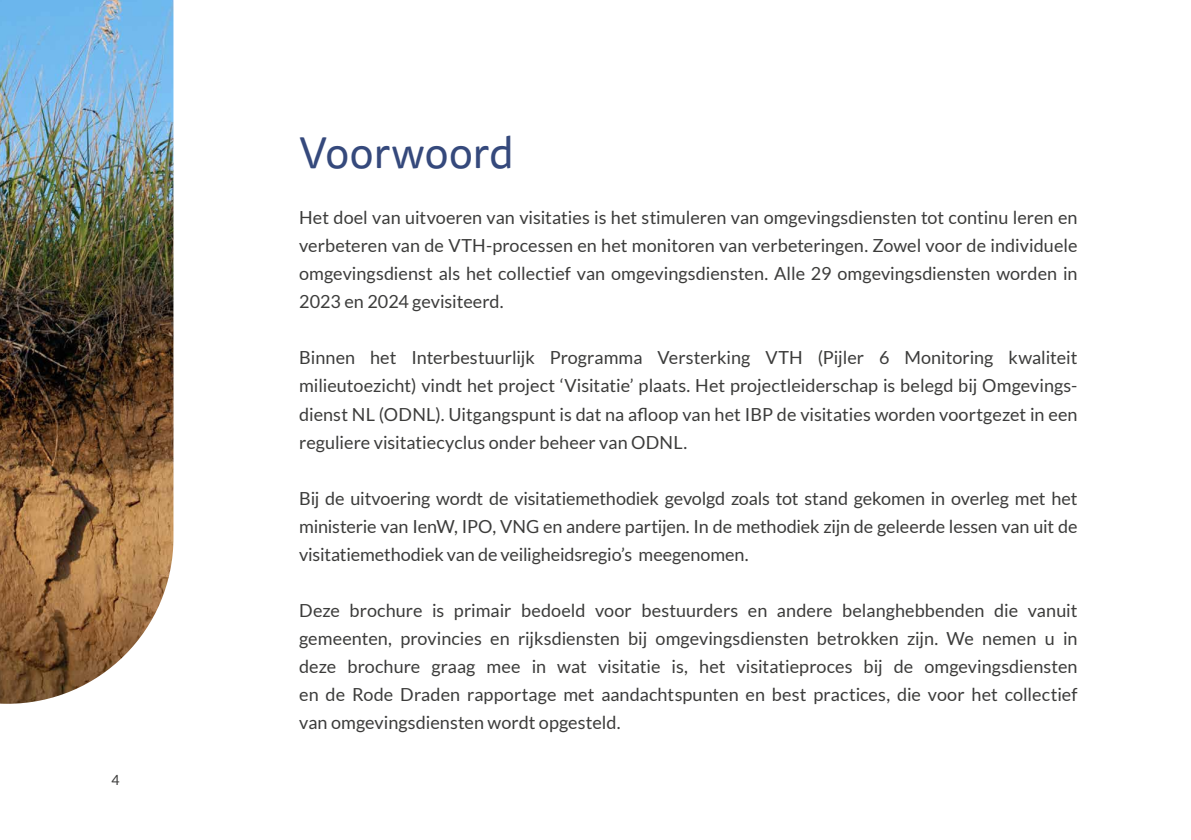
<style>
.page{position:relative;width:1191px;height:840px;background:#fff}
.page>*{position:absolute;margin:0;border:0;box-sizing:border-box;transform-origin:0 0}
.t1{font:44px "Tisa Sans Pro";letter-spacing:-.01em;color:#35497c}
.t2{font:18px/28px "Lato";color:#3c3c3b;text-align:justify}
.t3{font:14px "Lato";color:#3c3c3b}
</style>
<div class="page">
<img style="left:0;top:0;width:173px;height:703px">
<p class="t3" style="left:111px;top:771px;width:10px">4</p>
<h1 class="t1" style="left:299px;top:123px;width:217px">Voorwoord</h1>
<p class="t2" style="left:299px;top:203px;width:780px">Het doel van uitvoeren van visitaties is het stimuleren van omgevingsdiensten tot continu leren en verbeteren van de VTH-processen en het monitoren van verbeteringen. Zowel voor de individuele omgevingsdienst als het collectief van omgevingsdiensten. Alle 29 omgevingsdiensten worden in 2023 en 2024 gevisiteerd.</p>
<p class="t2" style="left:299px;top:343px;width:780px">Binnen het Interbestuurlijk Programma Versterking VTH (Pijler 6 Monitoring kwaliteit milieutoezicht) vindt het project ‘Visitatie’ plaats. Het projectleiderschap is belegd bij Omgevings&shy;dienst NL (ODNL). Uitgangspunt is dat na afloop van het IBP de visitaties worden voortgezet in een reguliere visitatiecyclus onder beheer van ODNL.</p>
<p class="t2" style="left:299px;top:483px;width:780px">Bij de uitvoering wordt de visitatiemethodiek gevolgd zoals tot stand gekomen in overleg met het ministerie van IenW, IPO, VNG en andere partijen. In de methodiek zijn de geleerde lessen van uit de visitatiemethodiek van de veiligheidsregio’s meegenomen.</p>
<p class="t2" style="left:299px;top:595px;width:780px">Deze brochure is primair bedoeld voor bestuurders en andere belanghebbenden die vanuit gemeenten, provincies en rijksdiensten bij omgevingsdiensten betrokken zijn. We nemen u in deze brochure graag mee in wat visitatie is, het visitatieproces bij de omgevingsdiensten en de Rode Draden rapportage met aandachtspunten en best practices, die voor het collectief van omgevingsdiensten wordt opgesteld.</p>
</div>
